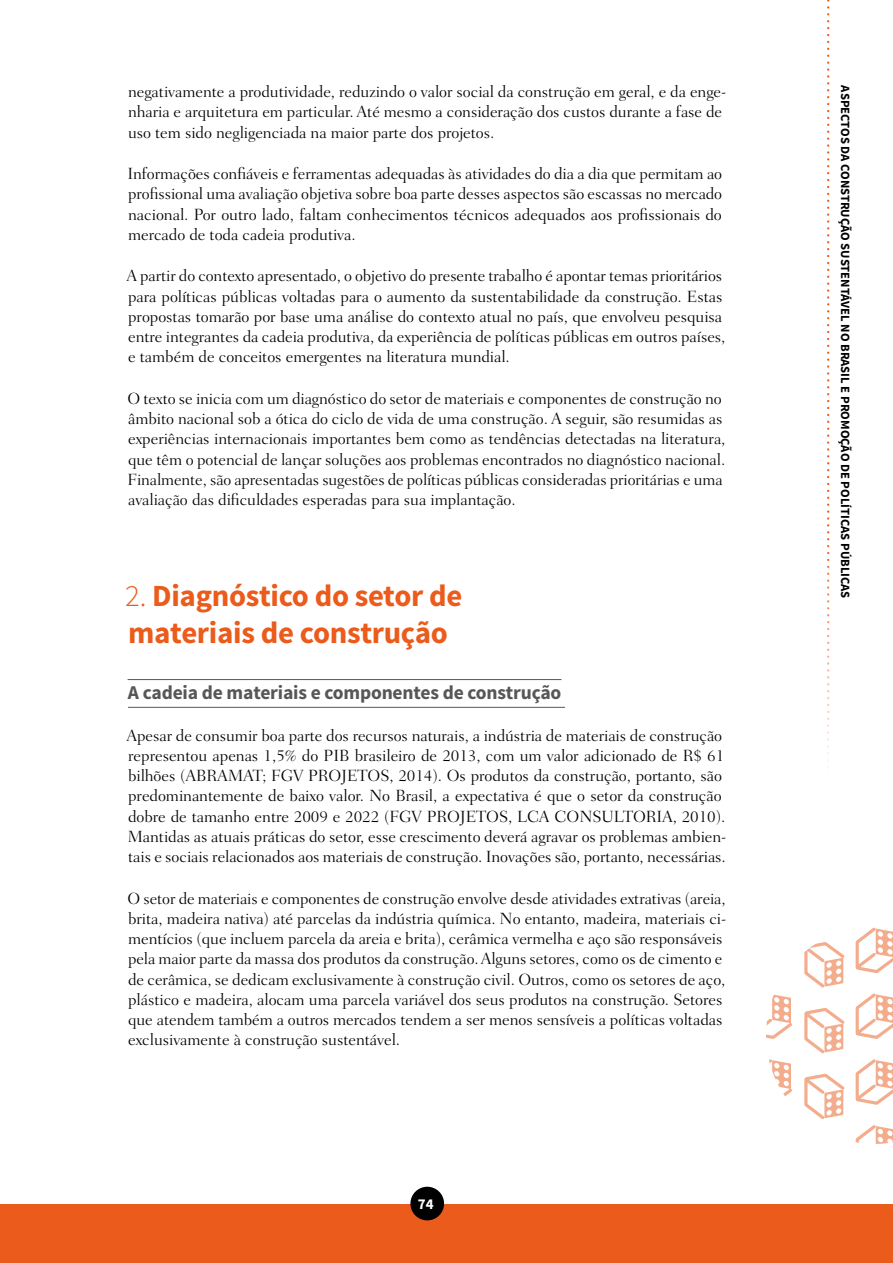
<style>
.page{position:relative;width:893px;height:1263px;background:#fff}
.page>*{position:absolute;margin:0;border:0;box-sizing:border-box;transform-origin:0 0}
.t1{font:700 30.75px/36.9px "Source Sans Pro";letter-spacing:-.01em;color:#eb5b1b}
.t2{font:700 19.5px "Source Sans Pro";color:#575756}
.t3{font:300 16.5px/20.2px "Fairfield LT Std";letter-spacing:-.005em;color:#000}
.t4{font:700 15px "Source Sans Pro";color:#fff}
.t5{font:700 12.6px "Source Sans Pro";color:#000}
.s1{font-weight:300}
</style>
<div class="page">
<div style="left:0;top:1204px;width:893px;height:59px;background:#eb5b1b"></div>
<svg style="left:766px;top:927px;width:127px;height:217px"></svg>
<svg style="left:827px;top:0;width:2px;height:768px"></svg>
<div style="left:410px;top:1187px;width:34px;height:33px;background:#000;border-radius:50%"></div>
<hr style="left:128px;top:679px;width:433px;height:1px;background:#575756">
<hr style="left:128px;top:707px;width:437px;height:1px;background:#575756">
<p class="t3" style="left:128px;top:82px;width:600px">negativamente a produtividade, reduzindo o valor social da construção em geral, e da enge&shy;nharia e arquitetura em particular. Até mesmo a consideração dos custos durante a fase de uso tem sido negligenciada na maior parte dos projetos.</p>
<p class="t3" style="left:127px;top:164px;width:596px;text-align:justify">Informações confiáveis e ferramentas adequadas às atividades do dia a dia que permitam ao profissional uma avaliação objetiva sobre boa parte desses aspectos são escassas no mercado nacional. Por outro lado, faltam conhecimentos técnicos adequados aos profissionais do mercado de toda cadeia produtiva.</p>
<p class="t3" style="left:126px;top:266px;width:600px">A partir do contexto apresentado, o objetivo do presente trabalho é apontar temas prioritários para políticas públicas voltadas para o aumento da sustentabilidade da construção. Estas propostas tomarão por base uma análise do contexto atual no país, que envolveu pesquisa entre integrantes da cadeia produtiva, da experiência de políticas públicas em outros países, e também de conceitos emergentes na literatura mundial.</p>
<p class="t3" style="left:127px;top:388px;width:600px">O texto se inicia com um diagnóstico do setor de materiais e componentes de construção no âmbito nacional sob a ótica do ciclo de vida de uma construção. A seguir, são resumidas as experiências internacionais importantes bem como as tendências detectadas na literatura, que têm o potencial de lançar soluções aos problemas encontrados no diagnóstico nacional.<br>Finalmente, são apresentadas sugestões de políticas públicas consideradas prioritárias e uma avaliação das dificuldades esperadas para sua implantação.</p>
<h1 class="t1" style="left:125px;top:578px;width:339px"><span class="s1">2.</span> Diagnóstico do setor de materiais de construção</h1>
<p class="t2" style="left:128px;top:680px;width:435px">A cadeia de materiais e componentes de construção</p>
<p class="t3" style="left:126px;top:725px;width:599px">Apesar de consumir boa parte dos recursos naturais, a indústria de materiais de construção representou apenas 1,5% do PIB brasileiro de 2013, com um valor adicionado de R$ 61 bilhões (ABRAMAT; FGV Projetos</p>
<p class="t3" style="left:127px;top:766px;width:600px;text-indent:262px">, 2014). Os produtos da construção, portanto, são predominantemente de baixo valor. No Brasil, a expectativa é que o setor da construção dobre de tamanho entre 2009 e 2022 (FGV PROJETOS, LCA CONSULTORIA, 2010).<br>Mantidas as atuais práticas do setor, esse crescimento deverá agravar os problemas ambien&shy;tais e sociais relacionados aos materiais de construção. Inovações são, portanto, necessárias.</p>
<p class="t3" style="left:127px;top:888px;width:600px">O setor de materiais e componentes de construção envolve desde atividades extrativas (areia, brita, madeira nativa) até parcelas da indústria química. No entanto, madeira, materiais ci&shy;mentícios (que incluem parcela da areia e brita), cerâmica vermelha e aço são responsáveis pela maior parte da massa dos produtos da construção. Alguns setores, como os de cimento e de cerâmica, se dedicam exclusivamente à construção civil. Outros, como os setores de aço, plástico e madeira, alocam uma parcela variável dos seus produtos na construção. Setores que atendem também a outros mercados tendem a ser menos sensíveis a políticas voltadas exclusivamente à construção sustentável.</p>
<p class="t4" style="left:418px;top:1194px;width:17px">74</p>
<p class="t5" style="left:853px;top:85px;width:514px;rotate:90deg">Aspectos da Construção Sustentável no Brasil e Promoção de Políticas Públicas</p>
</div>
